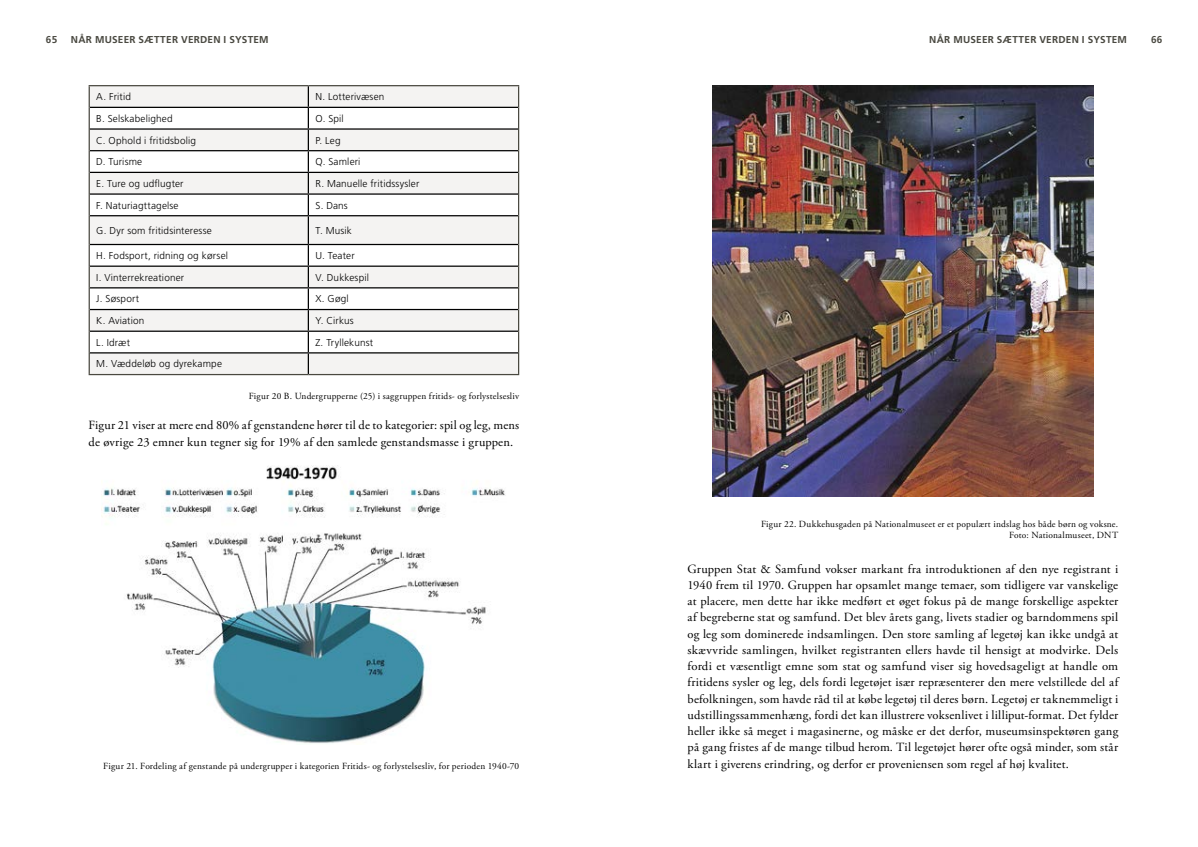
<style>
.page{position:relative;width:1198px;height:847px;background:#fff}
.page>*{position:absolute;margin:0;border:0;box-sizing:border-box;transform-origin:0 0}
.t1{font:12.5px/16.2px "Adobe Garamond Pro";letter-spacing:.01em;color:#000}
.t2{font:300 10px "Frutiger LT Std";letter-spacing:.015em;color:#000}
.t3{font:700 10px "Frutiger LT Std";letter-spacing:.025em;color:#4a4941}
.t4{font:9.38px/11.2px "Adobe Garamond Pro";letter-spacing:.025em;color:#000;text-align:right}
</style>
<div class="page">
<svg style="left:90px;top:86px;width:428px;height:288px;fill:#f4f3f2"></svg>
<hr style="left:89px;top:85px;width:219px;height:1px;background:#4a4941">
<hr style="left:308px;top:85px;width:211px;height:1px;background:#4a4941">
<svg style="left:89px;top:86px;width:1px;height:288px"></svg>
<svg style="left:518px;top:86px;width:1px;height:288px"></svg>
<hr style="left:89px;top:374px;width:219px;height:1px;background:#4a4941">
<hr style="left:308px;top:374px;width:211px;height:1px;background:#4a4941">
<hr style="left:90px;top:107px;width:218px;height:1px;background:#000">
<hr style="left:308px;top:107px;width:210px;height:1px;background:#000">
<hr style="left:90px;top:128px;width:218px;height:2px;background:#000">
<hr style="left:308px;top:128px;width:210px;height:2px;background:#000">
<hr style="left:90px;top:150px;width:218px;height:1px;background:#000">
<hr style="left:308px;top:150px;width:210px;height:1px;background:#000">
<hr style="left:90px;top:172px;width:218px;height:1px;background:#000">
<hr style="left:308px;top:172px;width:210px;height:1px;background:#000">
<hr style="left:90px;top:193px;width:218px;height:2px;background:#000">
<hr style="left:308px;top:193px;width:210px;height:2px;background:#000">
<hr style="left:90px;top:215px;width:218px;height:1px;background:#000">
<hr style="left:308px;top:215px;width:210px;height:1px;background:#000">
<hr style="left:90px;top:244px;width:218px;height:1px;background:#000">
<hr style="left:308px;top:244px;width:210px;height:1px;background:#000">
<hr style="left:90px;top:266px;width:218px;height:1px;background:#000">
<hr style="left:308px;top:266px;width:210px;height:1px;background:#000">
<hr style="left:90px;top:287px;width:218px;height:1px;background:#000">
<hr style="left:308px;top:287px;width:210px;height:1px;background:#000">
<hr style="left:90px;top:309px;width:218px;height:1px;background:#000">
<hr style="left:308px;top:309px;width:210px;height:1px;background:#000">
<hr style="left:90px;top:331px;width:218px;height:1px;background:#000">
<hr style="left:308px;top:331px;width:210px;height:1px;background:#000">
<hr style="left:90px;top:352px;width:218px;height:1px;background:#000">
<hr style="left:308px;top:352px;width:210px;height:1px;background:#000">
<svg style="left:308px;top:86px;width:1px;height:288px"></svg>
<img style="left:101px;top:465px;width:404px;height:278px">
<img style="left:713px;top:85px;width:380px;height:411px">
<p class="t3" style="left:46px;top:34px;width:13px">65</p>
<p class="t3" style="left:71px;top:34px;width:199px">NÅR MUSEER SÆTTER VERDEN I SYSTEM</p>
<p class="t3" style="left:929px;top:34px;width:199px">NÅR MUSEER SÆTTER VERDEN I SYSTEM</p>
<p class="t3" style="left:1151px;top:34px;width:13px">66</p>
<p class="t2" style="left:96px;top:91px;width:36px">A. Fritid</p>
<p class="t2" style="left:315px;top:91px;width:71px">N. Lotterivæsen</p>
<p class="t2" style="left:96px;top:113px;width:78px">B. Selskabelighed</p>
<p class="t2" style="left:315px;top:113px;width:30px">O. Spil</p>
<p class="t2" style="left:96px;top:134px;width:101px">C. Ophold i fritidsbolig</p>
<p class="t2" style="left:315px;top:134px;width:27px">P. Leg</p>
<p class="t2" style="left:96px;top:156px;width:47px">D. Turisme</p>
<p class="t2" style="left:315px;top:156px;width:47px">Q. Samleri</p>
<p class="t2" style="left:96px;top:178px;width:89px">E. Ture og udflugter</p>
<p class="t2" style="left:315px;top:178px;width:105px">R. Manuelle fritidssysler</p>
<p class="t2" style="left:96px;top:199px;width:84px">F. Naturiagttagelse</p>
<p class="t2" style="left:315px;top:199px;width:34px">S. Dans</p>
<p class="t2" style="left:96px;top:225px;width:117px">G. Dyr som fritidsinteresse</p>
<p class="t2" style="left:315px;top:225px;width:38px">T. Musik</p>
<p class="t2" style="left:96px;top:250px;width:133px">H. Fodsport, ridning og kørsel</p>
<p class="t2" style="left:315px;top:250px;width:41px">U. Teater</p>
<p class="t2" style="left:96px;top:272px;width:89px">I. Vinterrekreationer</p>
<p class="t2" style="left:315px;top:272px;width:55px">V. Dukkespil</p>
<p class="t2" style="left:96px;top:293px;width:44px">J. Søsport</p>
<p class="t2" style="left:315px;top:293px;width:35px">X. Gøgl</p>
<p class="t2" style="left:96px;top:315px;width:50px">K. Aviation</p>
<p class="t2" style="left:315px;top:315px;width:40px">Y. Cirkus</p>
<p class="t2" style="left:96px;top:337px;width:35px">L. Idræt</p>
<p class="t2" style="left:315px;top:337px;width:59px">Z. Tryllekunst</p>
<p class="t2" style="left:96px;top:358px;width:127px">M. Væddeløb og dyrekampe</p>
<p class="t4" style="left:249px;top:391px;width:272px">Figur 20 B. Undergrupperne (25) i saggruppen fritids- og forlystelsesliv</p>
<p class="t1" style="left:89px;top:418px;width:432px">Figur 21 viser at mere end 80% af genstandene hører til de to kategorier: spil og leg, mens de øvrige 23 emner kun tegner sig for 19% af den samlede genstandsmasse i gruppen.</p>
<p class="t4" style="left:103px;top:760px;width:417px">Figur 21. Fordeling af genstande på undergrupper i kategorien Fritids- og forlystelsesliv, for perioden 1940-70</p>
<p class="t4" style="left:761px;top:519px;width:359px">Figur 22. Dukkehusgaden på Nationalmuseet er et populært indslag hos både børn og voksne.<br>Foto: Nationalmuseet, DNT</p>
<p class="t1" style="left:687px;top:561px;width:432px;text-align:justify">Gruppen Stat &amp; Samfund vokser markant fra introduktionen af den nye registrant i 1940 frem til 1970. Gruppen har opsamlet mange temaer, som tidligere var vanskelige at placere, men dette har ikke medført et øget fokus på de mange forskellige aspekter af begreberne stat og samfund. Det blev årets gang, livets stadier og barndommens spil og leg som dominerede indsamlingen. Den store samling af legetøj kan ikke undgå at skævvride samlingen, hvilket registranten ellers havde til hensigt at modvirke. Dels fordi et væsentligt emne som stat og samfund viser sig hovedsageligt at handle om fritidens sysler og leg, dels fordi legetøjet især repræsenterer den mere velstillede del af befolkningen, som havde råd til at købe legetøj til deres børn. Legetøj er taknemmeligt i udstillingssammenhæng, fordi det kan illustrere voksenlivet i lilliput-format. Det fylder heller ikke så meget i magasinerne, og måske er det derfor, museumsinspektøren gang på gang fristes af de mange tilbud herom. Til legetøjet hører ofte også minder, som står klart i giverens erindring, og derfor er proveniensen som regel af høj kvalitet.</p>
</div>
